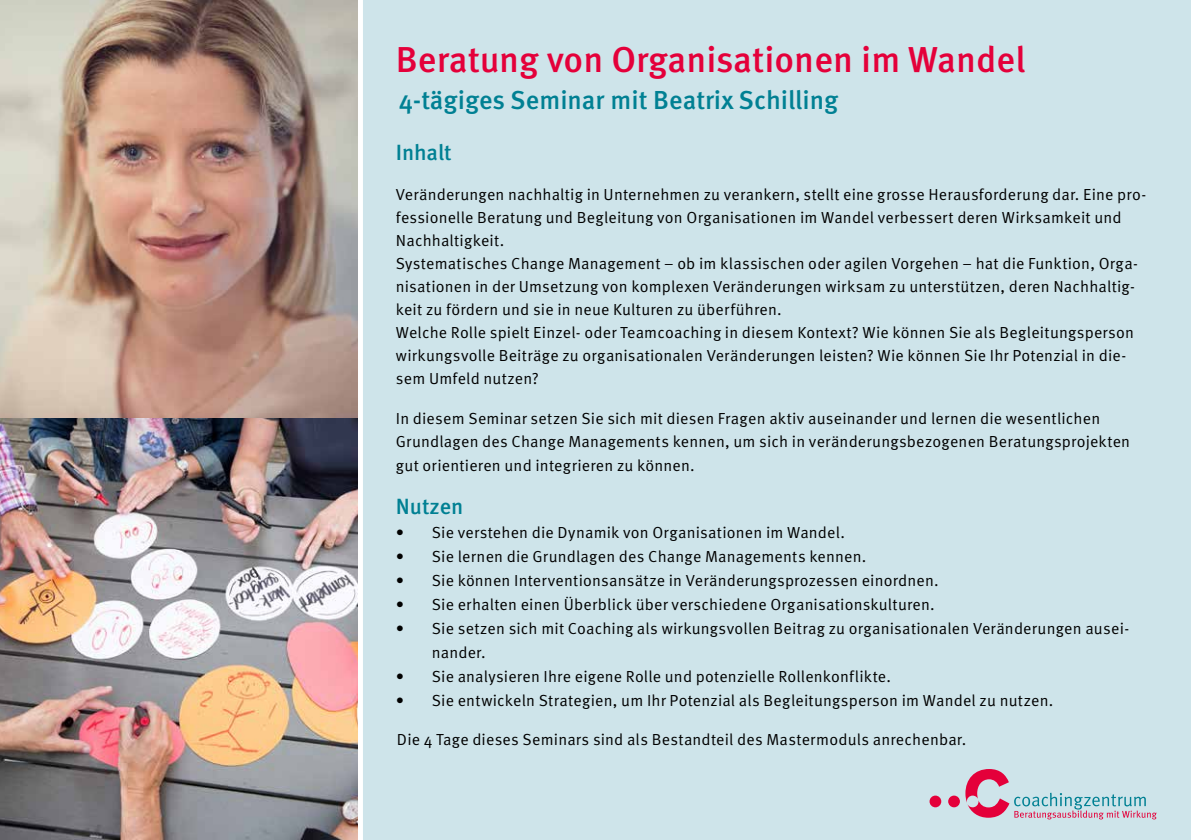
<style>
.page{position:relative;width:1191px;height:840px;background:#fff}
.page>*{position:absolute;margin:0;border:0;box-sizing:border-box;transform-origin:0 0}
.t1{font:500 36px "Meta OT";color:#e4003a}
.t2{font:500 26px "Meta OT";color:#008093}
.t3{font:500 22px "Meta OT";color:#008093}
.t4{font:16px/23px "Meta OT Norm";letter-spacing:.01em;color:#000}
</style>
<div class="page">
<div style="left:363px;top:0;width:828px;height:839px;background:#cee4ea"></div>
<img style="left:0;top:0;width:357px;height:418px">
<img style="left:0;top:418px;width:357px;height:421px">
<div style="left:929px;top:795px;width:12px;height:11px;background:#e4003a;border-radius:50%"></div>
<div style="left:948px;top:795px;width:12px;height:11px;background:#e4003a;border-radius:50%"></div>
<svg style="left:965px;top:768px;width:191px;height:51px;background:#c7c1ce"></svg>
<h1 class="t1" style="left:396px;top:37px;width:631px">Beratung von Organisationen im Wandel</h1>
<h2 class="t2" style="left:399px;top:83px;width:441px">4-tägiges Seminar mit Beatrix Schilling</h2>
<h3 class="t3" style="left:396px;top:138px;width:57px">Inhalt</h3>
<p class="t4" style="left:396px;top:183px;width:752px">Veränderungen nachhaltig in Unternehmen zu verankern, stellt eine grosse Herausforderung dar. Eine pro&shy;fessionelle Beratung und Begleitung von Organisationen im Wandel verbessert deren Wirksamkeit und Nachhaltigkeit.<br>Systematisches Change Management – ob im klassischen oder agilen Vorgehen – hat die Funktion, Orga&shy;nisationen in der Umsetzung von komplexen Veränderungen wirksam zu unterstützen, deren Nachhaltig&shy;keit zu fördern und sie in neue Kulturen zu überführen.<br>Welche Rolle spielt Einzel- oder Teamcoaching in diesem Kontext? Wie können Sie als Begleitungsperson wirkungsvolle Beiträge zu organisationalen Veränderungen leisten? Wie können Sie Ihr Potenzial in die&shy;sem Umfeld nutzen?</p>
<p class="t4" style="left:396px;top:406px;width:736px">In diesem Seminar setzen Sie sich mit diesen Fragen aktiv auseinander und lernen die wesentlichen<br>Grundlagen des Change Managements kennen, um sich in veränderungsbezogenen Beratungsprojekten gut orientieren und integrieren zu können.</p>
<h3 class="t3" style="left:396px;top:492px;width:69px">Nutzen</h3>
<p class="t4" style="left:396px;top:521px;width:451px">• Sie verstehen die Dynamik von Organisationen im Wandel.</p>
<p class="t4" style="left:396px;top:545px;width:472px">• Sie lernen die Grundlagen des Change Managements kennen.</p>
<p class="t4" style="left:396px;top:569px;width:544px">• Sie können Interventionsansätze in Veränderungsprozessen einordnen.</p>
<p class="t4" style="left:396px;top:593px;width:540px">• Sie erhalten einen Überblick über verschiedene Organisationskulturen.</p>
<p class="t4" style="left:432px;top:616px;width:699px;line-height:24px;text-indent:-36px">• Sie setzen sich mit Coaching als wirkungsvollen Beitrag zu organisationalen Veränderungen ausei&shy;nander.</p>
<p class="t4" style="left:396px;top:665px;width:496px">• Sie analysieren Ihre eigene Rolle und potenzielle Rollenkonflikte.</p>
<p class="t4" style="left:396px;top:689px;width:659px">• Sie entwickeln Strategien, um Ihr Potenzial als Begleitungsperson im Wandel zu nutzen.</p>
<p class="t4" style="left:397px;top:727px;width:571px">Die 4 Tage dieses Seminars sind als Bestandteil des Mastermoduls anrechenbar.</p>
</div>
